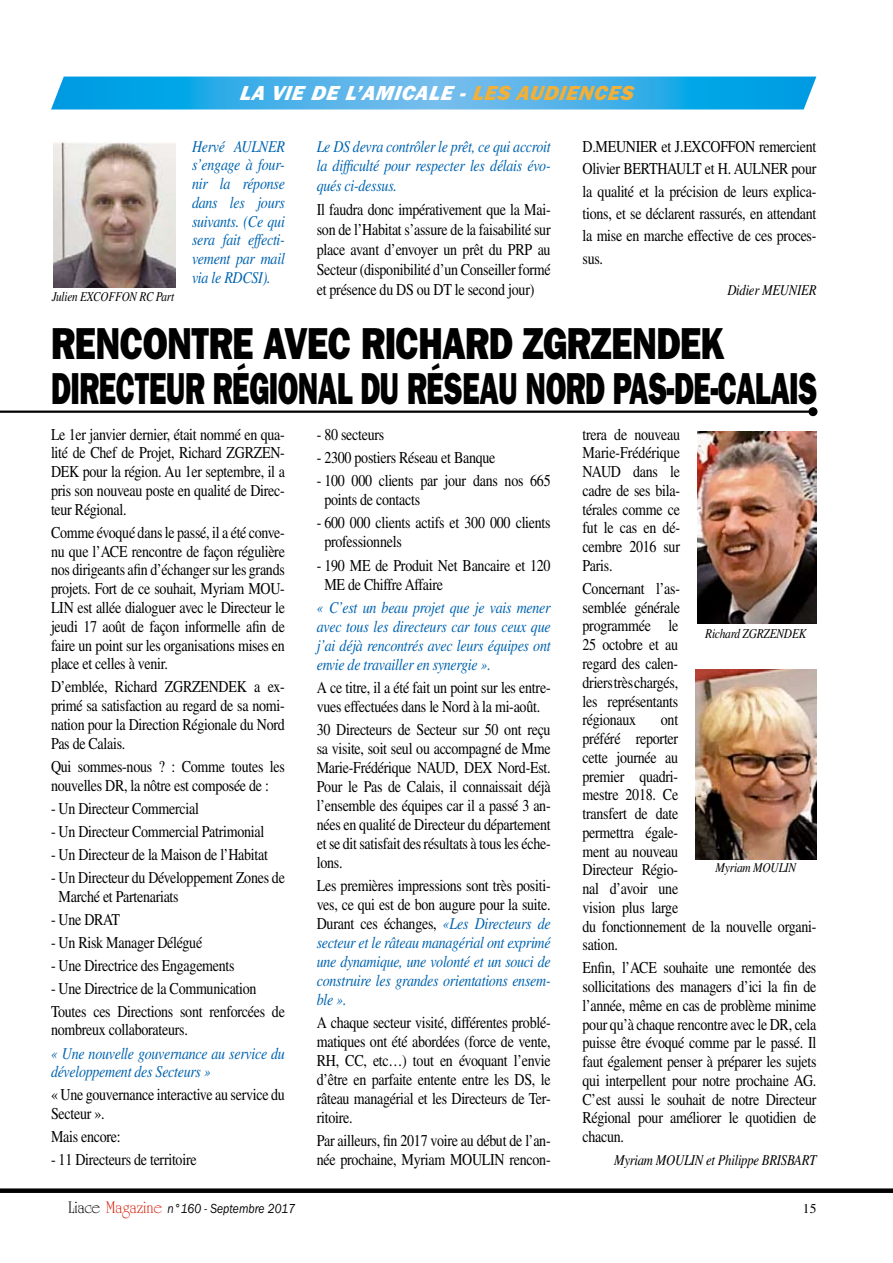
<style>
.page{position:relative;width:893px;height:1263px;background:#fff}
.page>*{position:absolute;margin:0;border:0;box-sizing:border-box;transform-origin:0 0}
.t1{font:45px/45px "ITC Franklin Gothic Std Hvy";letter-spacing:-.015em;color:#000;scale:.79 1}
.t2{font:italic 21px "ITC Franklin Gothic Std Hvy It";color:#fff}
.t3{font:italic 21px "ITC Franklin Gothic Std Hvy It";color:#f0b039}
.t4{font:16.5px/18.8px "Times LT Std";letter-spacing:-.02em;color:#000;text-align:justify;scale:.85 1}
.t5{font:italic 16.5px/18.9px "Times LT Std";letter-spacing:-.02em;color:#0064b0;text-align:justify;scale:.85 1}
.t6{font:italic 15px "Times LT Std";letter-spacing:-.02em;color:#000;scale:.85 1}
.t7{font:italic 13.5px "ITC Franklin Gothic Std";color:#000;scale:.86 1}
.t8{font:italic 13.5px "Times LT Std";letter-spacing:-.02em;color:#000;scale:.85 1}
.t9{font:italic 13.5px "Times LT Std";letter-spacing:-.02em;color:#000;scale:.83 1}
.t10{font:13.5px "Times LT Std";color:#000}
.s1{color:#fff}
.s2{font-style:normal;color:#000}
.s3{font-family:"University Roman Std";font-style:normal;font-size:18px}
.s4{font-family:"University Roman Std";font-style:normal;font-size:18px;color:#d82513}
</style>
<div class="page">
<div style="left:0;top:1188px;width:893px;height:5px;background:#000"></div>
<svg style="left:51px;top:77px;width:765px;height:32px;background:#37aee8"></svg>
<img style="left:54px;top:141px;width:121px;height:147px">
<hr style="left:0;top:411px;width:813px;height:2px;background:#000">
<div style="left:808px;top:407px;width:9px;height:9px;background:#000;border-radius:50%"></div>
<img style="left:697px;top:432px;width:119px;height:192px">
<img style="left:695px;top:670px;width:121px;height:190px">
<p class="t2" style="left:240px;top:81px;width:190px">LA VIE DE L’AMICALE</p>
<p class="t3" style="left:460px;top:81px;width:27px"><span class="s1">-</span> LES</p>
<p class="t3" style="left:516px;top:81px;width:107px">A UDIENCES</p>
<p class="t5" style="left:192px;top:137px;width:111px">Hervé AULNER s’engage à four&shy;nir la réponse dans les jours suivants. (Ce qui sera fait effecti&shy;vement par mail via le RDCSI).</p>
<p class="t5" style="left:317px;top:136px;width:277px;line-height:19.8px">Le DS devra contrôler le prêt, ce qui accroit la difficulté pour respecter les délais évo&shy;qués ci-dessus.</p>
<p class="t4" style="left:583px;top:135px;width:277px;line-height:22.5px">D.MEUNIER et J.EXCOFFON remercient Olivier BERTHAULT et H. AULNER pour la qualité et la précision de leurs explica&shy;tions, et se déclarent rassurés, en attendant la mise en marche effective de ces proces&shy;sus.</p>
<p class="t6" style="left:727px;top:282px;width:106px">Didier MEUNIER</p>
<p class="t4" style="left:317px;top:200px;width:277px;line-height:19.8px">Il faudra donc impérativement que la Mai&shy;son de l’Habitat s’assure de la faisabilité sur place avant d’envoyer un prêt du PRP au Secteur (disponibilité d’un Conseiller formé et présence du DS ou DT le second jour)</p>
<p class="t9" style="left:52px;top:289px;width:149px">Julien EXCOFFON RC Part</p>
<h1 class="t1" style="left:51px;top:322px;width:931px">RENCONTRE AVEC RICHARD ZGRZENDEK<br>DIRECTEUR RÉGIONAL DU RÉSEAU NORD PAS-DE-CALAIS</h1>
<p class="t4" style="left:51px;top:425px;width:277px">Le 1 er janvier dernier, était nommé en qua&shy;lité de Chef de Projet, Richard ZGRZEN-DEK pour la région. Au 1 er septembre, il a pris son nouveau poste en qualité de Direc&shy;teur Régional.</p>
<p class="t4" style="left:51px;top:523px;width:277px">Comme évoqué dans le passé, il a été conve&shy;nu que l’ACE rencontre de façon régulière nos dirigeants afin d’échanger sur les grands projets. Fort de ce souhait, Myriam MOU-LIN est allée dialoguer avec le Directeur le jeudi 1 7 août de façon informelle afin de faire un point sur les organisations mises en place et celles à venir.</p>
<p class="t4" style="left:51px;top:677px;width:277px">D’emblée, Richard ZGRZENDEK a ex&shy;primé sa satisfaction au regard de sa nomi&shy;nation pour la Direction Régionale du Nord Pas de Calais.</p>
<p class="t4" style="left:51px;top:757px;width:277px">Qui sommes-nous ? : Comme toutes les nouvelles DR, la nôtre est composée de :</p>
<p class="t4" style="left:51px;top:799px;width:175px">- Un Directeur Commercial</p>
<p class="t4" style="left:51px;top:822px;width:252px">- Un Directeur Commercial Patrimonial</p>
<p class="t4" style="left:51px;top:845px;width:257px">- Un Directeur de la Maison de l’Habitat</p>
<p class="t4" style="left:59px;top:868px;width:268px;text-indent:-8px">- Un Directeur du Développement Zones de<br>Marché et Partenariats</p>
<p class="t4" style="left:51px;top:909px;width:83px">- Une DRAT</p>
<p class="t4" style="left:51px;top:932px;width:179px">- Un Risk Manager Délégué</p>
<p class="t4" style="left:51px;top:956px;width:218px">- Une Directrice des Engagements</p>
<p class="t4" style="left:51px;top:976px;width:277px;line-height:23.1px">- Une Directrice de la Communication<br>Toutes ces Directions sont renforcées de</p>
<p class="t4" style="left:51px;top:1020px;width:163px">nombreux collaborateurs.</p>
<p class="t5" style="left:51px;top:1044px;width:277px">« Une nouvelle gouvernance au service du développement des Secteurs »</p>
<p class="t4" style="left:51px;top:1085px;width:277px">« Une gouvernance interactive au service du<br>Secteur ».</p>
<p class="t4" style="left:51px;top:1127px;width:84px">Mais encore:</p>
<p class="t4" style="left:51px;top:1150px;width:173px">- 11 Directeurs de territoire</p>
<p class="t4" style="left:317px;top:425px;width:81px">- 80 secteurs</p>
<p class="t4" style="left:317px;top:448px;width:212px">- 2300 postiers Réseau et Banque</p>
<p class="t4" style="left:324px;top:471px;width:268px;text-indent:-8px">- 1 00 000 clients par jour dans nos 665 points de contacts</p>
<p class="t4" style="left:324px;top:513px;width:268px;text-indent:-8px">- 600 000 clients actifs et 300 000 clients professionnels</p>
<p class="t4" style="left:324px;top:555px;width:268px;text-indent:-8px">- 1 90 ME de Produit Net Bancaire et 1 20<br>ME de Chiffre Affaire</p>
<p class="t5" style="left:317px;top:598px;width:277px">« C’est un beau projet que je vais mener avec tous les directeurs car tous ceux que j’ai déjà rencontrés avec leurs équipes ont envie de travailler en synergie ».</p>
<p class="t4" style="left:317px;top:678px;width:277px">A ce titre, il a été fait un point sur les entre&shy;vues effectuées dans le Nord à la mi-août.</p>
<p class="t4" style="left:317px;top:720px;width:277px">30 Directeurs de Secteur sur 50 ont reçu sa visite, soit seul ou accompagné de Mme Marie-Frédérique NAUD, DEX Nord-Est.<br>Pour le Pas de Calais, il connaissait déjà l’ensemble des équipes car il a passé 3 an&shy;nées en qualité de Directeur du département et se dit satisfait des résultats à tous les éche&shy;lons.</p>
<p class="t5" style="left:317px;top:876px;width:277px"><span class="s2">Les premières impressions sont très positi&shy;ves, ce qui est de bon augure pour la suite.<br>Durant ces échanges,</span> «Les Directeurs de secteur et le râteau managérial ont exprimé une dynamique, une volonté et un souci de construire les grandes orientations ensem&shy;ble ».</p>
<p class="t4" style="left:317px;top:1013px;width:277px">A chaque secteur visité, différentes problé&shy;matiques ont été abordées (force de vente, RH, CC, etc…) tout en évoquant l’envie d’être en parfaite entente entre les DS, le râteau managérial et les Directeurs de Ter&shy;ritoire.</p>
<p class="t4" style="left:317px;top:1131px;width:277px">Par ailleurs, fin 201 7 voire au début de l’an&shy;née prochaine, Myriam MOULIN rencon-</p>
<p class="t4" style="left:583px;top:425px;width:116px">trera de nouveau Marie-Frédérique NAUD dans le cadre de ses bila&shy;térales comme ce fut le cas en dé&shy;cembre 201 6 sur Paris.</p>
<p class="t4" style="left:583px;top:579px;width:116px">Concernant l’as&shy;semblée générale programmée le 25 octobre et au regard des calen&shy;driers très chargés, les représentants régionaux</p>
<p class="t8" style="left:705px;top:626px;width:121px">Richard ZGRZENDEK</p>
<p class="t4" style="left:583px;top:710px;width:277px;text-align:left;text-indent:78px">ont<br>préféré reporter<br>cette journée au<br>premier quadri-<br>mestre 201 8. Ce<br>transfert de date<br>permettra égale-<br>ment au nouveau<br>Directeur Régio-<br>nal d’avoir une<br>vision plus large<br>du fonctionnement de la nouvelle organi&shy;sation.</p>
<p class="t4" style="left:583px;top:958px;width:277px">Enfin, l’ACE souhaite une remontée des sollicitations des managers d’ici la fin de l’année, même en cas de problème minime pour qu’à chaque rencontre avec le DR, cela puisse être évoqué comme par le passé. Il faut également penser à préparer les sujets qui interpellent pour notre prochaine AG.<br>C’est aussi le souhait de notre Directeur Régional pour améliorer le quotidien de chacun.</p>
<p class="t6" style="left:614px;top:1152px;width:240px">Myriam MOULIN et Philippe BRISBART</p>
<p class="t8" style="left:716px;top:860px;width:96px">Myriam MOULIN</p>
<p class="t7" style="left:68px;top:1201px;width:265px"><span class="s3">Liace</span> <span class="s4">Magazine</span> n°160 - Septembre 2017</p>
<p class="t10" style="left:803px;top:1200px;width:15px">15</p>
</div>
